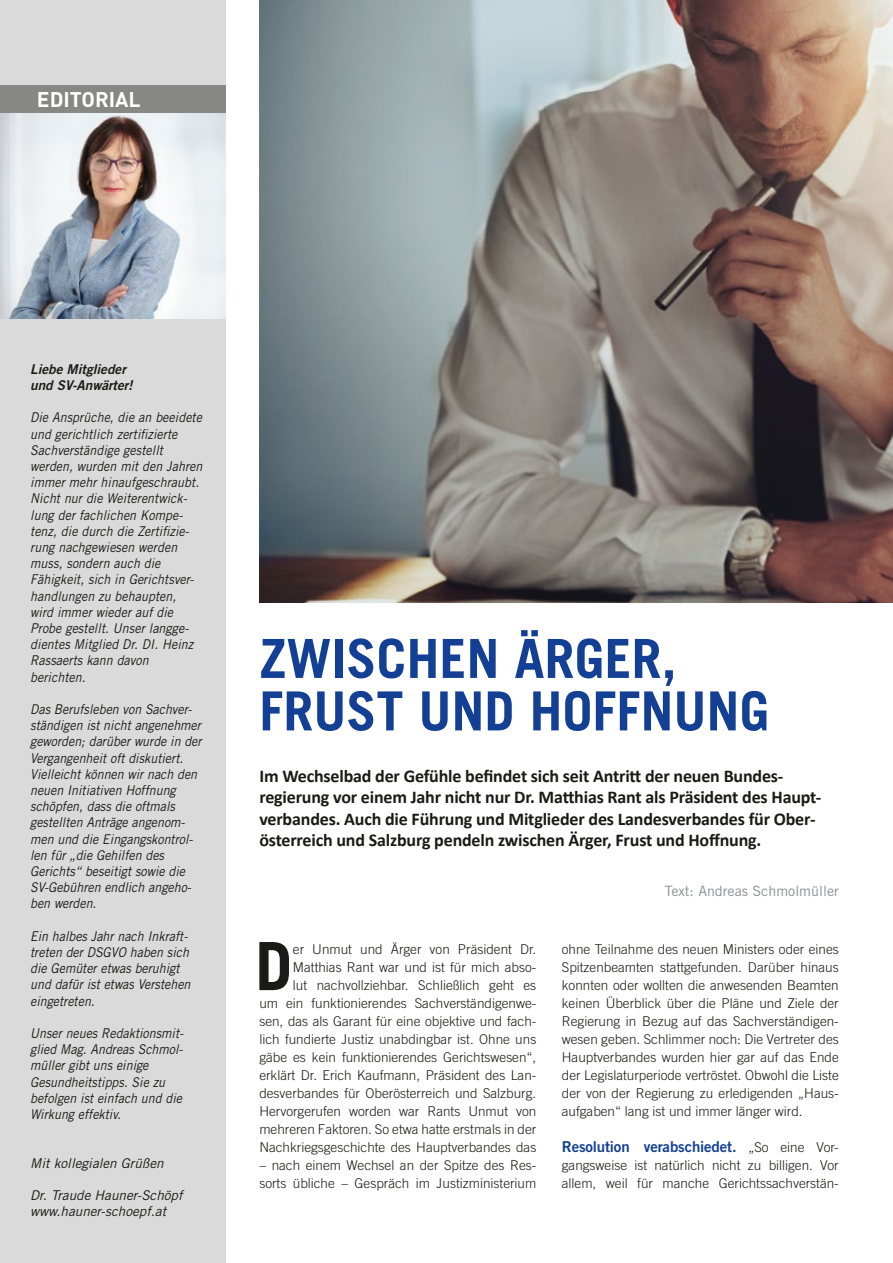
<style>
.page{position:relative;width:893px;height:1263px;background:#fff}
.page>*{position:absolute;margin:0;border:0;box-sizing:border-box;transform-origin:0 0}
.t1{font:700 66.6px "Trade Gothic LT Std";color:#1a1a18}
.t2{font:700 54px/52.5px "Trade Gothic LT Std";color:#134094}
.t3{font:21px "DIN Bold";color:#fff}
.t4{font:700 18px/21.6px "Calibri";letter-spacing:-.01em;color:#1a1a18}
.t5{font:15px "Trade Gothic LT Std Bd 2";letter-spacing:-.01em;color:#134094}
.t6{font:14.25px "Trade Gothic LT Std";color:#8b8f92}
.t7{font:300 13.5px/18px "Trade Gothic LT Std";color:#1a1a18}
.t8{font:italic 13.5px/16.2px "Trade Gothic LT Std";color:#1a1a18;scale:.92 1}
.t9{font:italic 13.5px/16.2px "Trade Gothic LT Std";color:#1a1a18}
.t10{font:13.5px/16.2px "Trade Gothic LT Std Bd 2 Obl";color:#1a1a18}
.s1{font-family:"Trade Gothic LT Std";font-weight:300;font-size:13.5px;color:#1a1a18}
</style>
<div class="page">
<img style="left:259px;top:0;width:634px;height:602px">
<div style="left:0;top:0;width:225px;height:1263px;background:#dadadb"></div>
<img style="left:0;top:112px;width:225px;height:207px">
<div style="left:0;top:85px;width:225px;height:27px;background:#878786"></div>
<h3 class="t3" style="left:37px;top:86px;width:105px">EDITORIAL</h3>
<p class="t10" style="left:30px;top:361px;width:104px">Liebe Mitglieder und SV-Anwärter!</p>
<p class="t8" style="left:30px;top:410px;width:189px">Die Ansprüche, die an beeidete und gerichtlich zertifizierte<br>Sachverständige gestellt werden, wurden mit den Jahren immer mehr hinaufgeschraubt.<br>Nicht nur die Weiterentwick&shy;lung der fachlichen Kompe&shy;tenz, die durch die Zertifizie&shy;rung nachgewiesen werden muss, sondern auch die<br>Fähigkeit, sich in Gerichtsver&shy;handlungen zu behaupten, wird immer wieder auf die<br>Probe gestellt. Unser langge&shy;dientes Mitglied Dr. DI. Heinz<br>Rassaerts kann davon berichten.</p>
<p class="t8" style="left:30px;top:701px;width:188px">Das Berufsleben von Sachver&shy;ständigen ist nicht angenehmer geworden; darüber wurde in der<br>Vergangenheit oft diskutiert.<br>Vielleicht können wir nach den neuen Initiativen Hoffnung schöpfen, dass die oftmals gestellten Anträge angenom&shy;men und die Eingangskontrol&shy;len für „die Gehilfen des<br>Gerichts“ beseitigt sowie die<br>SV-Gebühren endlich angeho&shy;ben werden.</p>
<p class="t8" style="left:30px;top:928px;width:176px">Ein halbes Jahr nach Inkraft&shy;treten der DSGVO haben sich die Gemüter etwas beruhigt und dafür ist etwas Verstehen eingetreten.</p>
<p class="t8" style="left:30px;top:1025px;width:168px">Unser neues Redaktionsmit&shy;glied Mag. Andreas Schmol&shy;müller gibt uns einige<br>Gesundheitstipps. Sie zu befolgen ist einfach und die<br>Wirkung effektiv.</p>
<p class="t9" style="left:30px;top:1155px;width:135px">Mit kollegialen Grüßen</p>
<p class="t9" style="left:30px;top:1187px;width:154px">Dr. Traude Hauner-Schöpf www.hauner-schoepf.at</p>
<h2 class="t2" style="left:259px;top:632px;width:512px">ZWISCHEN ÄRGER,<br>FRUST UND HOFFNUNG</h2>
<p class="t4" style="left:259px;top:765px;width:563px">Im Wechselbad der Gefühle befindet sich seit Antritt der neuen Bundes&shy;regierung vor einem Jahr nicht nur Dr. Matthias Rant als Präsident des Haupt&shy;verbandes. Auch die Führung und Mitglieder des Landesverbandes für Ober&shy;österreich und Salzburg pendeln zwischen Ärger, Frust und Hoffnung.</p>
<h1 class="t1" style="left:255px;top:925px;width:39px">D</h1>
<p class="t7" style="left:259px;top:940px;width:278px;text-align:right">er Unmut und Ärger von Präsident Dr.<br>Matthias Rant war und ist für mich abso-<br>lut nachvollziehbar. Schließlich geht es<br>um ein funktionierendes Sachverständigenwe&shy;sen, das als Garant für eine objektive und fach&shy;lich fundierte Justiz unabdingbar ist. Ohne uns gäbe es kein funktionierendes Gerichtswesen“, erklärt Dr. Erich Kaufmann, Präsident des Lan&shy;desverbandes für Oberösterreich und Salzburg.<br>Hervorgerufen worden war Rants Unmut von mehreren Faktoren. So etwa hatte erstmals in der Nachkriegsgeschichte des Hauptverbandes das</p>
<p class="t7" style="left:259px;top:1156px;width:278px">– nach einem Wechsel an der Spitze des Res&shy;sorts übliche – Gespräch im Justizministerium</p>
<p class="t6" style="left:665px;top:882px;width:176px">Text: Andreas Schmolmüller</p>
<p class="t7" style="left:562px;top:940px;width:278px;text-align:justify">ohne Teilnahme des neuen Ministers oder eines Spitzenbeamten stattgefunden. Darüber hinaus konnten oder wollten die anwesenden Beamten keinen Überblick über die Pläne und Ziele der Regierung in Bezug auf das Sachverständigen&shy;wesen geben. Schlimmer noch: Die Vertreter des Hauptverbandes wurden hier gar auf das Ende der Legislaturperiode vertröstet. Obwohl die Liste der von der Regierung zu erledigenden „Haus&shy;aufgaben“ lang ist und immer länger wird.</p>
<p class="t5" style="left:562px;top:1137px;width:278px">Resolution verabschiedet. <span class="s1">„So eine Vor-</span></p>
<p class="t7" style="left:562px;top:1156px;width:278px">gangsweise ist natürlich nicht zu billigen. Vor allem, weil für manche Gerichtssachverstän-</p>
</div>
